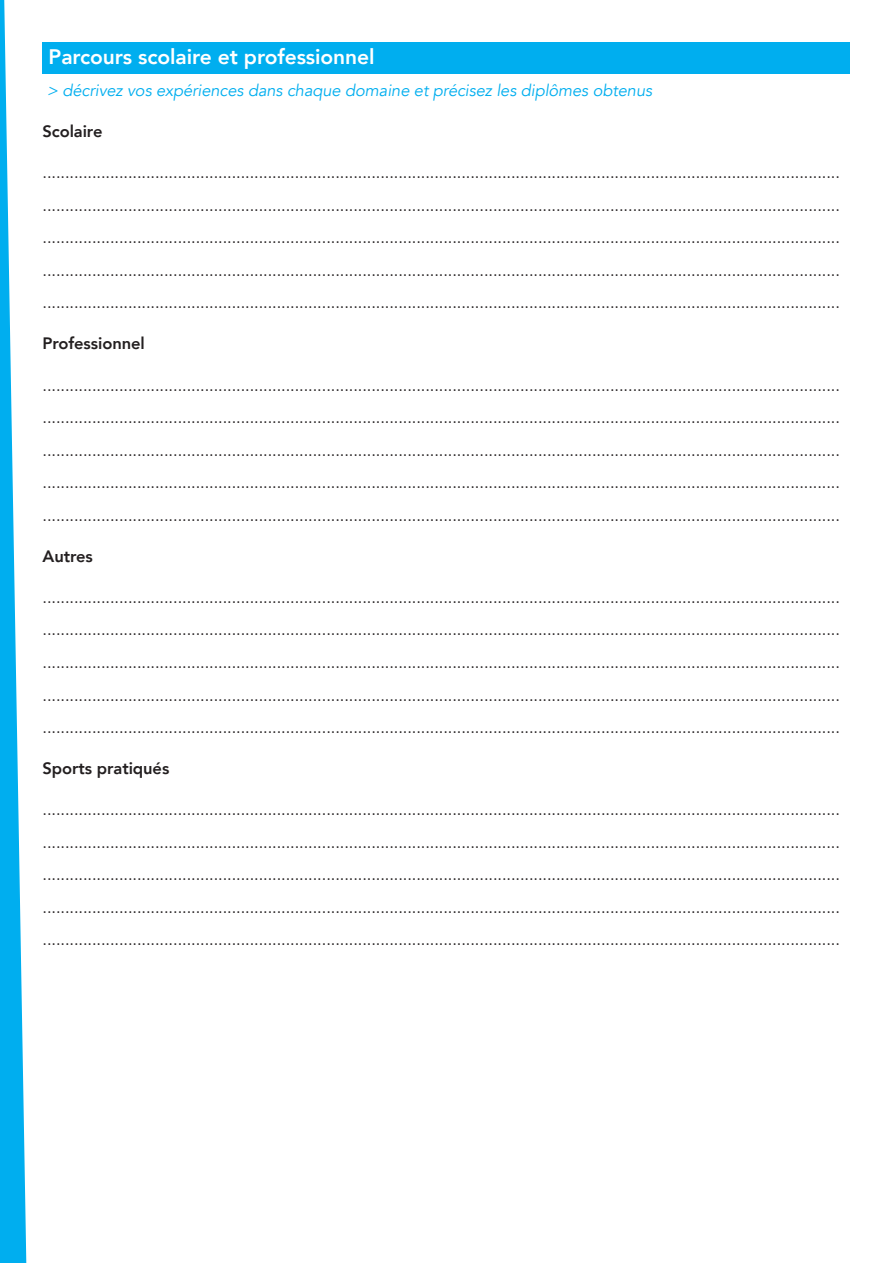
<style>
.page{position:relative;width:893px;height:1263px;background:#fff}
.page>*{position:absolute;margin:0;border:0;box-sizing:border-box;transform-origin:0 0}
.t1{font:800 21px "Avenir";letter-spacing:-.005em;color:#fff}
.t2{font:16.5px/32.5px "Avenir";color:#231f20;text-align:justify}
.t3{font:italic 16.5px "Avenir";letter-spacing:-.005em;color:#00aeef}
.t4{font:800 16.5px "Avenir";letter-spacing:-.005em;color:#231f20}
</style>
<div class="page">
<div style="left:43px;top:43px;width:807px;height:31px;background:#00aeef"></div>
<svg style="left:0;top:0;width:27px;height:1263px"></svg>
<p class="t1" style="left:49px;top:40px;width:327px">Parcours scolaire et professionnel</p>
<p class="t3" style="left:47px;top:81px;width:607px">&gt; décrivez vos expériences dans chaque domaine et précisez les diplômes obtenus</p>
<p class="t4" style="left:43px;top:119px;width:61px">Scolaire</p>
<p class="t2" style="left:43px;top:157px;width:799px">................................................................................................................................................................................. ................................................................................................................................................................................. ................................................................................................................................................................................. ................................................................................................................................................................................. .................................................................................................................................................................................</p>
<p class="t4" style="left:43px;top:331px;width:104px">Professionnel</p>
<p class="t2" style="left:43px;top:369px;width:799px">................................................................................................................................................................................. ................................................................................................................................................................................. ................................................................................................................................................................................. ................................................................................................................................................................................. .................................................................................................................................................................................</p>
<p class="t4" style="left:43px;top:543px;width:52px">Autres</p>
<p class="t2" style="left:43px;top:581px;width:799px">................................................................................................................................................................................. ................................................................................................................................................................................. ................................................................................................................................................................................. ................................................................................................................................................................................. .................................................................................................................................................................................</p>
<p class="t4" style="left:43px;top:756px;width:128px">Sports pratiqués</p>
<p class="t2" style="left:43px;top:793px;width:799px">................................................................................................................................................................................. ................................................................................................................................................................................. ................................................................................................................................................................................. ................................................................................................................................................................................. .................................................................................................................................................................................</p>
</div>
